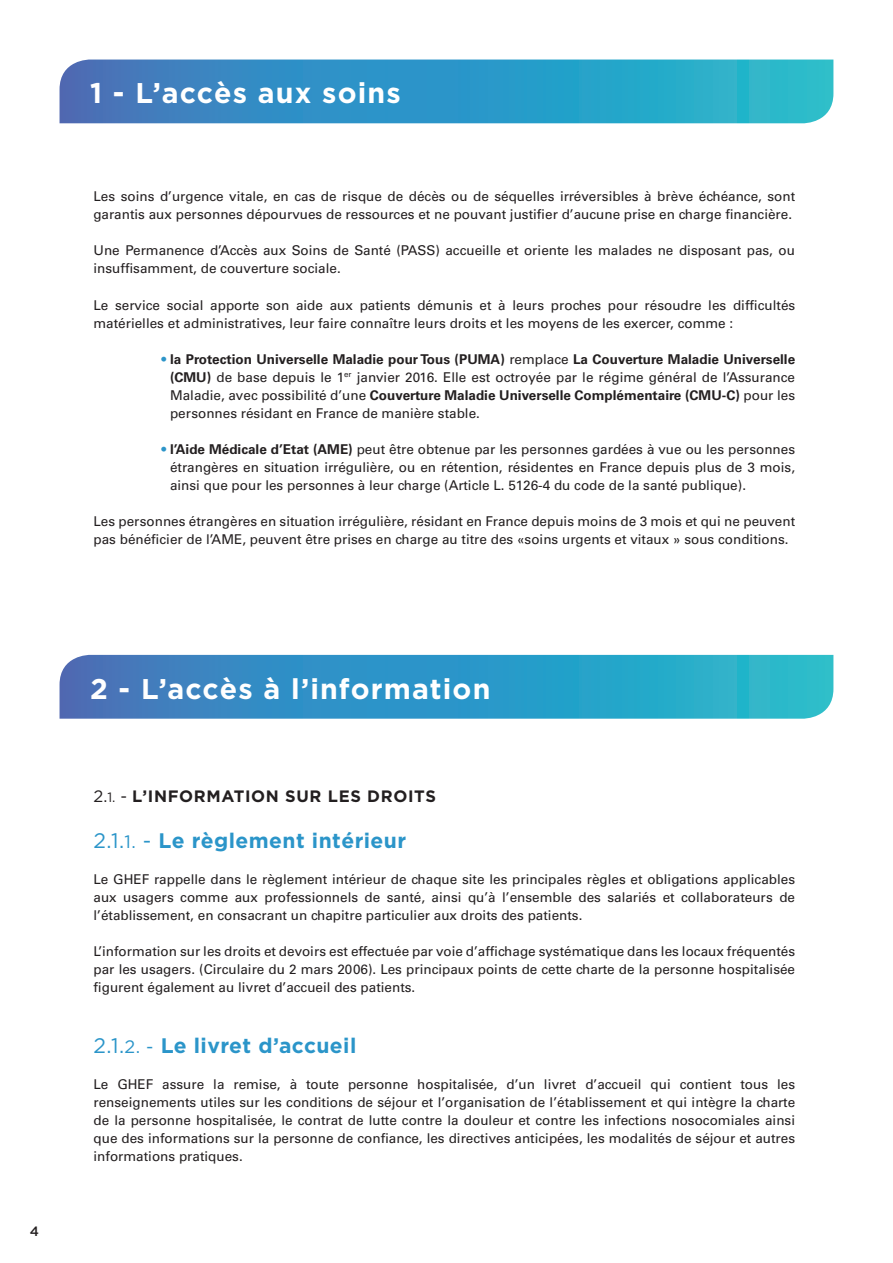
<style>
.page{position:relative;width:893px;height:1263px;background:#fff}
.page>*{position:absolute;margin:0;border:0;box-sizing:border-box;transform-origin:0 0}
.t1{font:700 28.5px "Gotham";letter-spacing:.04em;color:#fff}
.t2{font:700 21px "Gotham";letter-spacing:.02em;color:#2b95c9}
.t3{font:700 16.5px "Gotham";letter-spacing:.04em;color:#231f20}
.t4{font:13.5px/18px "Univers";color:#231f20;text-align:justify}
.t5{font:500 13.5px "Gotham";color:#231f20}
.s1{color:#2d95c9}
.s2{font-weight:700}
.s3{font-weight:400}
.s4{font-weight:400;font-size:13.5px}
.s5{font-weight:400;font-size:18px}
</style>
<div class="page">
<svg style="left:60px;top:655px;width:773px;height:64px;background:#3299c6"></svg>
<svg style="left:60px;top:60px;width:773px;height:63px;background:#3198c6"></svg>
<p class="t5" style="left:30px;top:1223px;width:11px">4</p>
<h1 class="t1" style="left:90px;top:77px;width:312px">1 - L’accès aux soins</h1>
<p class="t4" style="left:94px;top:188px;width:703px">Les soins d’urgence vitale, en cas de risque de décès ou de séquelles irréversibles à brève échéance, sont garantis aux personnes dépourvues de ressources et ne pouvant justifier d’aucune prise en charge financière.</p>
<p class="t4" style="left:94px;top:242px;width:703px">Une Permanence d’Accès aux Soins de Santé (PASS) accueille et oriente les malades ne disposant pas, ou insuffisamment, de couverture sociale.</p>
<p class="t4" style="left:94px;top:296px;width:703px">Le service social apporte son aide aux patients démunis et à leurs proches pour résoudre les difficultés matérielles et administratives, leur faire connaître leurs droits et les moyens de les exercer, comme :</p>
<p class="t4" style="left:170px;top:350px;width:627px;text-indent:-8px"><span class="s1">•</span> <span class="s2">la Protection Universelle Maladie pour Tous (PUMA)</span> remplace <span class="s2">La Couverture Maladie Universelle (CMU)</span> de base depuis le 1<sup>er</sup> janvier 2016. Elle est octroyée par le régime général de l’Assurance Maladie, avec possibilité d’une <span class="s2">Couverture Maladie Universelle Complémentaire (CMU-C)</span> pour les personnes résidant en France de manière stable.</p>
<p class="t4" style="left:170px;top:440px;width:627px;text-indent:-8px"><span class="s1">•</span> <span class="s2">l’Aide Médicale d’Etat (AME)</span> peut être obtenue par les personnes gardées à vue ou les personnes étrangères en situation irrégulière, ou en rétention, résidentes en France depuis plus de 3 mois, ainsi que pour les personnes à leur charge (Article L. 5126-4 du code de la santé publique).</p>
<p class="t4" style="left:94px;top:512px;width:703px">Les personnes étrangères en situation irrégulière, résidant en France depuis moins de 3 mois et qui ne peuvent pas bénéficier de l’AME, peuvent être prises en charge au titre des «soins urgents et vitaux » sous conditions.</p>
<h1 class="t1" style="left:90px;top:672px;width:402px">2 - L’accès à l’information</h1>
<p class="t3" style="left:94px;top:786px;width:344px"><span class="s3">2.</span><span class="s4">1.</span> <span class="s3">-</span> L’INFORMATION SUR LES DROITS</p>
<h2 class="t2" style="left:94px;top:828px;width:314px"><span class="s3">2.1.</span><span class="s5">1.</span> <span class="s3">-</span> Le règlement intérieur</h2>
<p class="t4" style="left:94px;top:870px;width:703px">Le GHEF rappelle dans le règlement intérieur de chaque site les principales règles et obligations applicables aux usagers comme aux professionnels de santé, ainsi qu’à l’ensemble des salariés et collaborateurs de l’établissement, en consacrant un chapitre particulier aux droits des patients.</p>
<p class="t4" style="left:94px;top:942px;width:703px">L’information sur les droits et devoirs est effectuée par voie d’affichage systématique dans les locaux fréquentés par les usagers. (Circulaire du 2 mars 2006). Les principaux points de cette charte de la personne hospitalisée figurent également au livret d’accueil des patients.</p>
<h2 class="t2" style="left:94px;top:1034px;width:264px"><span class="s3">2.1.</span><span class="s5">2. -</span> Le livret d’accueil</h2>
<p class="t4" style="left:94px;top:1075px;width:703px">Le GHEF assure la remise, à toute personne hospitalisée, d’un livret d’accueil qui contient tous les renseignements utiles sur les conditions de séjour et l’organisation de l’établissement et qui intègre la charte de la personne hospitalisée, le contrat de lutte contre la douleur et contre les infections nosocomiales ainsi que des informations sur la personne de confiance, les directives anticipées, les modalités de séjour et autres informations pratiques.</p>
</div>
